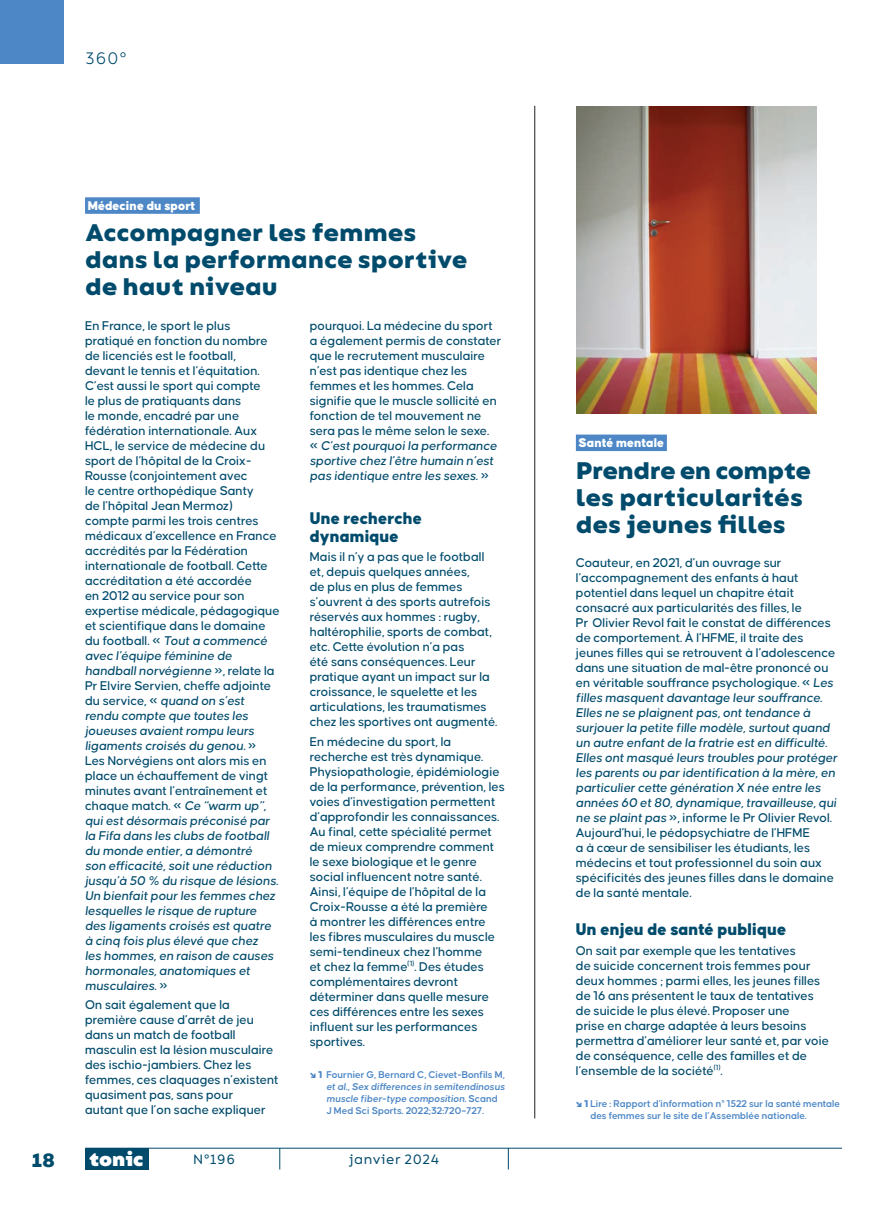
<style>
.page{position:relative;width:893px;height:1212px;background:#fff}
.page>*{position:absolute;margin:0;border:0;box-sizing:border-box;transform-origin:0 0}
.t1{font:700 24px/27px "Bion";color:#004b6c}
.t2{font:800 19.2px "Bion";color:#fff}
.t3{font:700 19.2px "Bion";color:#004b6c}
.t4{font:900 18px/18px "Causten";color:#004b6c}
.t5{font:16.5px "Bion";color:#004b6c}
.t6{font:500 13.5px/15px "Causten";color:#004b6c}
.t7{font:900 13.5px "Causten";color:#fff}
.t8{font:13.5px "Bion";color:#004b6c}
.t9{font:600 10.5px/12px "Causten";color:#4d87c6}
.s1{font-style:italic}
.s2{font-weight:900}
</style>
<div class="page">
<hr style="left:892px;top:0;width:1px;height:1212px;background:#fee9d6">
<div style="left:576px;top:434px;width:91px;height:17px;background:#4d87c6"></div>
<hr style="left:534px;top:106px;width:1px;height:1012px;background:#231f20">
<div style="left:85px;top:197px;width:115px;height:17px;background:#4d87c6"></div>
<img style="left:577px;top:106px;width:240px;height:308px">
<hr style="left:85px;top:1148px;width:757px;height:1px;background:#004b6c">
<div style="left:85px;top:1148px;width:64px;height:21px;background:#004b6c"></div>
<svg style="left:279px;top:1148px;width:1px;height:21px"></svg>
<svg style="left:508px;top:1148px;width:1px;height:21px"></svg>
<div style="left:0;top:0;width:64px;height:64px;background:#4d87c6"></div>
<p class="t5" style="left:85px;top:49px;width:44px">360°</p>
<p class="t7" style="left:88px;top:198px;width:109px">Médecine du sport</p>
<h1 class="t1" style="left:85px;top:220px;width:384px">Accompagner les femmes dans la performance sportive de haut niveau</h1>
<p class="t6" style="left:85px;top:318px;width:196px">En France, le sport le plus pratiqué en fonction du nombre de licenciés est le football, devant le tennis et l’équitation.<br>C’est aussi le sport qui compte<br>le plus de pratiquants dans<br>le monde, encadré par une fédération internationale. Aux<br>HCL, le service de médecine du sport de l’hôpital de la Croix-<br>Rousse (conjointement avec<br>le centre orthopédique Santy<br>de l’hôpital Jean Mermoz) compte parmi les trois centres médicaux d’excellence en France accrédités par la Fédération internationale de football. Cette accréditation a été accordée<br>en 2012 au service pour son expertise médicale, pédagogique et scientifique dans le domaine du football. « <span class="s1">Tout a commencé avec l’équipe féminine de handball norvégienne</span> », relate la<br>Pr Elvire Servien, cheffe adjointe du service, « <span class="s1">quand on s’est rendu compte que toutes les joueuses avaient rompu leurs ligaments croisés du genou.</span> »<br>Les Norvégiens ont alors mis en place un échauffement de vingt minutes avant l’entraînement et chaque match. « <span class="s1">Ce “warm up”, qui est désormais préconisé par la Fifa dans les clubs de football du monde entier, a démontré<br>son efficacité, soit une réduction jusqu’à 50 % du risque de lésions.<br>Un bienfait pour les femmes chez lesquelles le risque de rupture des ligaments croisés est quatre à cinq fois plus élevé que chez<br>les hommes, en raison de causes hormonales, anatomiques et musculaires</span>. »</p>
<p class="t6" style="left:85px;top:997px;width:195px">On sait également que la première cause d’arrêt de jeu dans un match de football masculin est la lésion musculaire des ischio-jambiers. Chez les femmes, ces claquages n’existent quasiment pas, sans pour<br>autant que l’on sache expliquer</p>
<p class="t6" style="left:310px;top:318px;width:193px">pourquoi. La médecine du sport a également permis de constater que le recrutement musculaire n’est pas identique chez les femmes et les hommes. Cela signifie que le muscle sollicité en fonction de tel mouvement ne sera pas le même selon le sexe.<br>« <span class="s1">C’est pourquoi la performance sportive chez l’être humain n’est pas identique entre les sexes.</span> »</p>
<h3 class="t4" style="left:310px;top:509px;width:114px">Une recherche dynamique</h3>
<p class="t6" style="left:310px;top:549px;width:189px">Mais il n’y a pas que le football et, depuis quelques années,<br>de plus en plus de femmes s’ouvrent à des sports autrefois réservés aux hommes : rugby, haltérophilie, sports de combat, etc. Cette évolution n’a pas<br>été sans conséquences. Leur pratique ayant un impact sur la croissance, le squelette et les articulations, les traumatismes chez les sportives ont augmenté.</p>
<p class="t6" style="left:310px;top:734px;width:196px">En médecine du sport, la recherche est très dynamique.<br>Physiopathologie, épidémiologie de la performance, prévention, les voies d’investigation permettent d’approfondir les connaissances.<br>Au final, cette spécialité permet de mieux comprendre comment le sexe biologique et le genre social influencent notre santé.<br>Ainsi, l’équipe de l’hôpital de la<br>Croix-Rousse a été la première<br>à montrer les différences entre les fibres musculaires du muscle semi-tendineux chez l’homme<br>et chez la femme<sup>(1)</sup>. Des études complémentaires devront déterminer dans quelle mesure ces différences entre les sexes influent sur les performances sportives.</p>
<p class="t9" style="left:326px;top:1069px;width:180px;text-indent:-17px"><span class="s2">↘ 1</span> Fournier G, Bernard C, Cievet-Bonfils M, <span class="s1">et al., Sex differences in semitendinosus muscle fiber-type composition.</span> Scand J Med Sci Sports. 2022;32:720–727.</p>
<h2 class="t3" style="left:32px;top:1149px;width:25px">18</h2>
<h2 class="t2" style="left:89px;top:1148px;width:56px">tonic</h2>
<p class="t8" style="left:193px;top:1152px;width:44px">N°196</p>
<p class="t8" style="left:349px;top:1152px;width:92px">janvier 2024</p>
<p class="t7" style="left:579px;top:435px;width:87px">Santé mentale</p>
<h1 class="t1" style="left:576px;top:457px;width:237px">Prendre en compte les particularités des jeunes filles</h1>
<p class="t6" style="left:576px;top:555px;width:263px">Coauteur, en 2021, d’un ouvrage sur l’accompagnement des enfants à haut potentiel dans lequel un chapitre était consacré aux particularités des filles, le<br>Pr Olivier Revol fait le constat de différences de comportement. À l’HFME, il traite des jeunes filles qui se retrouvent à l’adolescence dans une situation de mal-être prononcé ou en véritable souffrance psychologique. « <span class="s1">Les filles masquent davantage leur souffrance.<br>Elles ne se plaignent pas, ont tendance à surjouer la petite fille modèle, surtout quand un autre enfant de la fratrie est en difficulté.<br>Elles ont masqué leurs troubles pour protéger les parents ou par identification à la mère, en particulier cette génération X née entre les années 60 et 80, dynamique, travailleuse, qui ne se plaint pas</span> », informe le Pr Olivier Revol.<br>Aujourd’hui, le pédopsychiatre de l’HFME<br>a à cœur de sensibiliser les étudiants, les médecins et tout professionnel du soin aux spécificités des jeunes filles dans le domaine de la santé mentale.</p>
<h3 class="t4" style="left:576px;top:920px;width:212px">Un enjeu de santé publique</h3>
<p class="t6" style="left:576px;top:943px;width:255px">On sait par exemple que les tentatives<br>de suicide concernent trois femmes pour deux hommes ; parmi elles, les jeunes filles de 16 ans présentent le taux de tentatives de suicide le plus élevé. Proposer une<br>prise en charge adaptée à leurs besoins permettra d’améliorer leur santé et, par voie de conséquence, celle des familles et de l’ensemble de la société<sup>(1)</sup>.</p>
<p class="t9" style="left:590px;top:1098px;width:251px;text-indent:-15px"><span class="s2">↘ 1</span> Lire : Rapport d'information n° 1522 sur la santé mentale des femmes sur le site de l’Assemblée nationale.</p>
</div>
